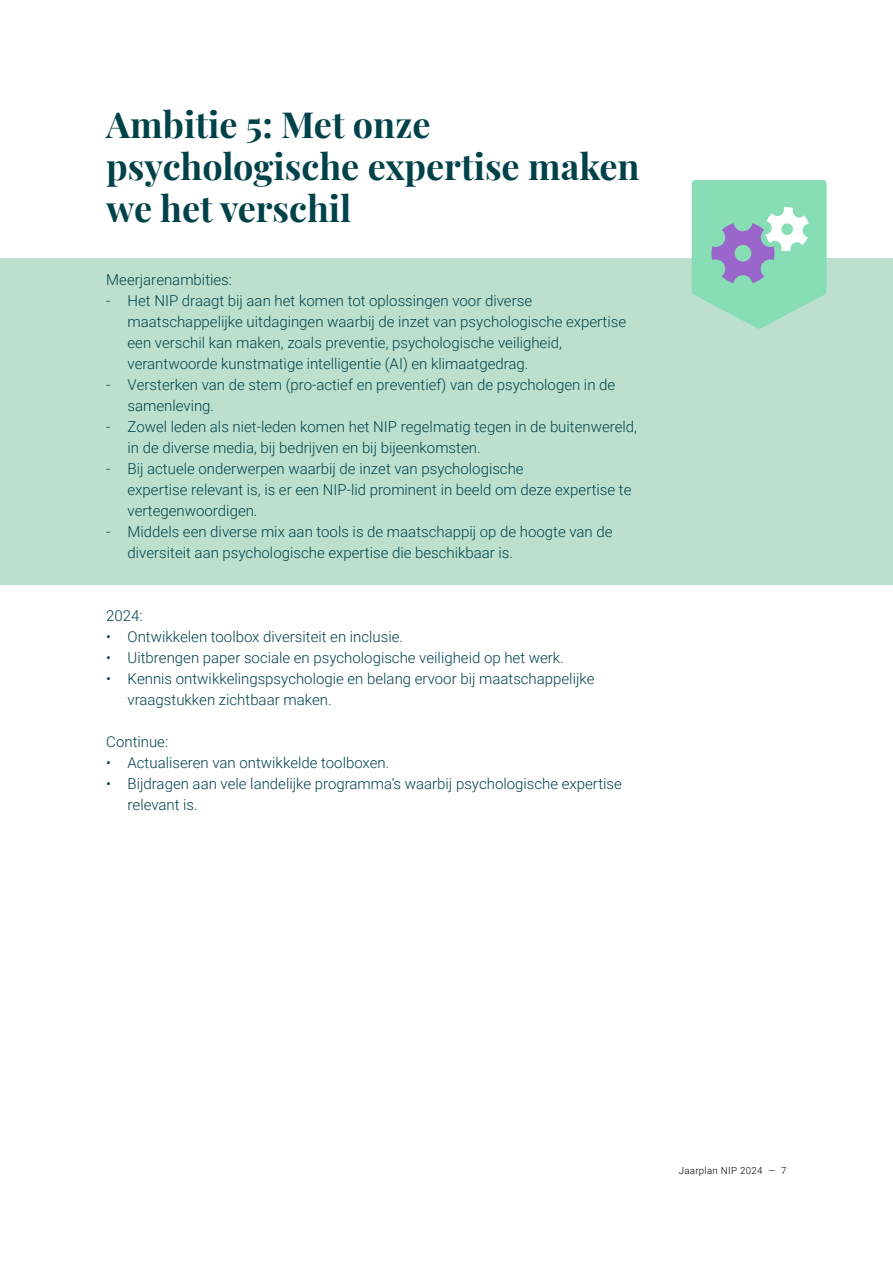
<style>
.page{position:relative;width:893px;height:1263px;background:#fff}
.page>*{position:absolute;margin:0;border:0;box-sizing:border-box;transform-origin:0 0}
.t1{font:700 36px/42px "Playfair Display";color:#00424a}
.t2{font:300 15px/21px "Roboto";color:#00424a}
.t3{font:300 9.75px "Roboto";letter-spacing:.03em;color:#000}
</style>
<div class="page">
<div style="left:0;top:258px;width:893px;height:327px;background:#bde0ce"></div>
<svg style="left:692px;top:180px;width:135px;height:149px"></svg>
<h1 class="t1" style="left:106px;top:106px;width:535px">Ambitie 5: Met onze psychologische expertise maken we het verschil</h1>
<p class="t2" style="left:106px;top:270px;width:127px">Meerjarenambities:</p>
<p class="t2" style="left:128px;top:291px;width:500px;text-indent:-21px">- Het NIP draagt bij aan het komen tot oplossingen voor diverse maatschappelijke uitdagingen waarbij de inzet van psychologische expertise een verschil kan maken, zoals preventie, psychologische veiligheid, verantwoorde kunstmatige intelligentie (AI) en klimaatgedrag.</p>
<p class="t2" style="left:128px;top:375px;width:489px;text-indent:-21px">- Versterken van de stem (pro-actief en preventief) van de psychologen in de samenleving.</p>
<p class="t2" style="left:128px;top:417px;width:511px;text-indent:-21px">- Zowel leden als niet-leden komen het NIP regelmatig tegen in de buitenwereld, in de diverse media, bij bedrijven en bij bijeenkomsten.</p>
<p class="t2" style="left:128px;top:459px;width:505px;text-indent:-21px">- Bij actuele onderwerpen waarbij de inzet van psychologische<br>expertise relevant is, is er een NIP-lid prominent in beeld om deze expertise te vertegenwoordigen.</p>
<p class="t2" style="left:128px;top:522px;width:487px;text-indent:-21px">- Middels een diverse mix aan tools is de maatschappij op de hoogte van de diversiteit aan psychologische expertise die beschikbaar is.</p>
<p class="t2" style="left:106px;top:606px;width:38px">2024:</p>
<p class="t2" style="left:106px;top:627px;width:298px">• Ontwikkelen toolbox diversiteit en inclusie.</p>
<p class="t2" style="left:106px;top:648px;width:459px">• Uitbrengen paper sociale en psychologische veiligheid op het werk.</p>
<p class="t2" style="left:128px;top:669px;width:468px;text-indent:-21px">• Kennis ontwikkelingspsychologie en belang ervoor bij maatschappelijke vraagstukken zichtbaar maken.</p>
<p class="t2" style="left:106px;top:732px;width:63px">Continue:</p>
<p class="t2" style="left:106px;top:753px;width:285px">• Actualiseren van ontwikkelde toolboxen.</p>
<p class="t2" style="left:128px;top:774px;width:496px;text-indent:-21px">• Bijdragen aan vele landelijke programma’s waarbij psychologische expertise relevant is.</p>
<p class="t3" style="left:679px;top:1166px;width:109px">Jaarplan NIP 2024 — 7</p>
</div>
